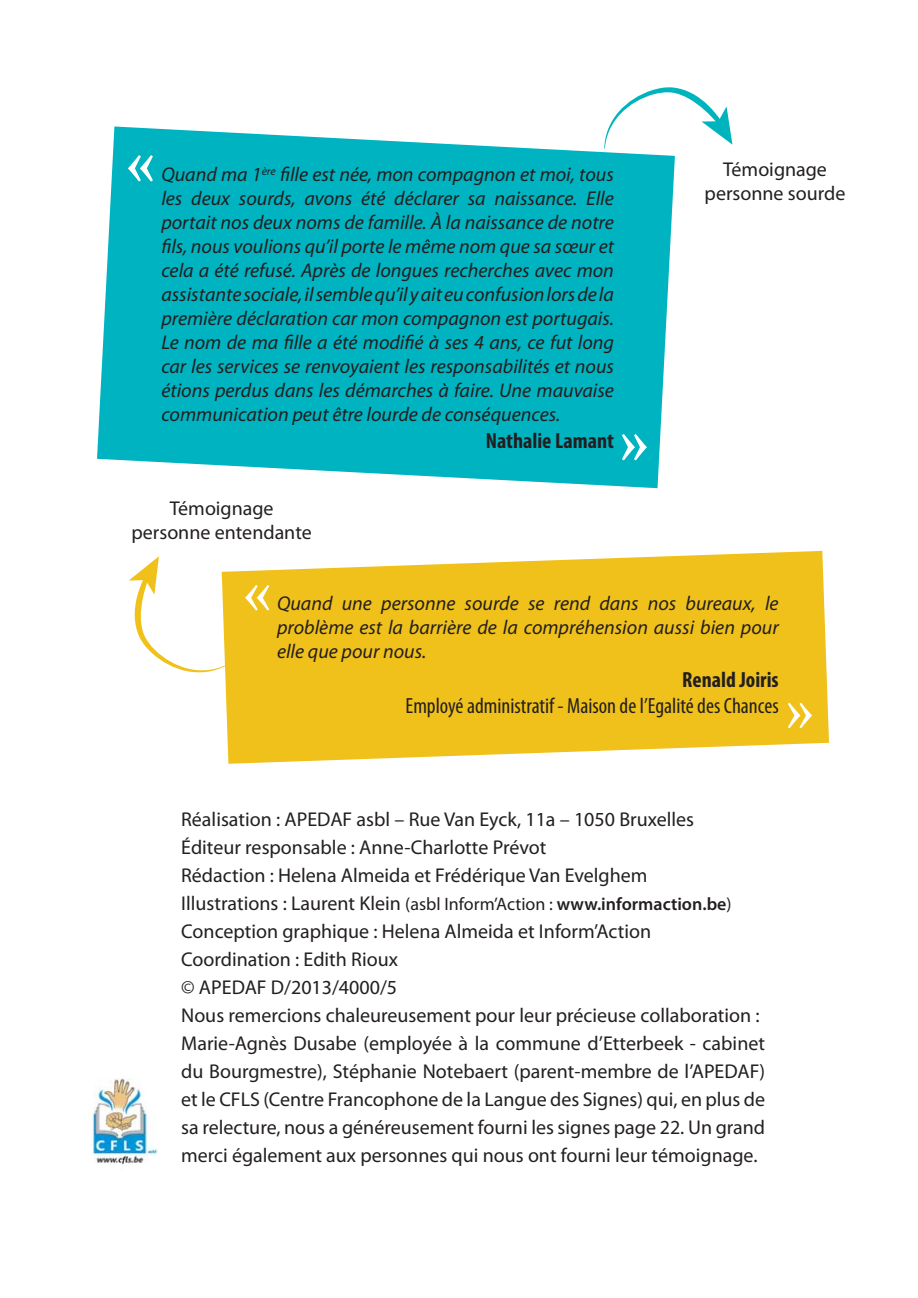
<style>
.page{position:relative;width:918px;height:1298px;background:#fff}
.page>*{position:absolute;margin:0;border:0;box-sizing:border-box;transform-origin:0 0}
.t1{font:600 70px "Minion Pro";color:#fff}
.t2{font:70px "Minion Pro";color:#fff}
.t3{font:condensed 22px "Myriad Pro";color:#231f20}
.t4{font:700 condensed 22px "Myriad Pro";color:#231f20}
.t5{font:20px/28px "Myriad Pro";color:#231f20;text-align:center}
.t6{font:italic 20px/24px "Myriad Pro";color:#231f20;text-align:justify}
.s1{font-size:18px}
.s2{font-weight:600;font-size:18px}
</style>
<div class="page">
<svg style="left:97px;top:127px;width:578px;height:361px;background:#18bac6"></svg>
<svg style="left:225px;top:551px;width:604px;height:213px;background:#f1c731"></svg>
<img style="left:92px;top:1078px;width:66px;height:87px">
<svg style="left:604px;top:87px;width:128px;height:62px"></svg>
<svg style="left:129px;top:556px;width:97px;height:117px"></svg>
<h1 class="t1" style="left:125px;top:119px;width:33px">«</h1>
<p class="t6" style="left:161px;top:164px;width:454px">Quand ma 1<sup>ère</sup> fille est née, mon compagnon et moi, tous les deux sourds, avons été déclarer sa naissance. Elle portait nos deux noms de famille. À la naissance de notre fils, nous voulions qu’il porte le même nom que sa sœur et cela a été refusé. Après de longues recherches avec mon assistante sociale, il semble qu’il y ait eu confusion lors de la première déclaration car mon compagnon est portugais.<br>Le nom de ma fille a été modifié à ses 4 ans, ce fut long car les services se renvoyaient les responsabilités et nous étions perdus dans les démarches à faire. Une mauvaise communication peut être lourde de conséquences.</p>
<p class="t4" style="left:486px;top:432px;width:130px">Nathalie Lamant</p>
<h1 class="t1" style="left:650px;top:497px;width:33px;rotate:-180deg">«</h1>
<p class="t5" style="left:132px;top:498px;width:182px;line-height:24px">Témoignage personne entendante</p>
<p class="t5" style="left:705px;top:159px;width:142px;line-height:24px">Témoignage personne sourde</p>
<h1 class="t2" style="left:242px;top:548px;width:33px">«</h1>
<p class="t6" style="left:277px;top:593px;width:503px">Quand une personne sourde se rend dans nos bureaux, le problème est la barrière de la compréhension aussi bien pour elle que pour nous.</p>
<p class="t4" style="left:682px;top:671px;width:98px">Renald Joiris</p>
<p class="t3" style="left:406px;top:698px;width:375px">Employé administratif - Maison de l’Egalité des Chances</p>
<h1 class="t2" style="left:816px;top:765px;width:33px;rotate:-180deg">«</h1>
<p class="t5" style="left:181px;top:807px;width:586px;text-align:left">Réalisation : APEDAF asbl – Rue Van Eyck, 11a – 1050 Bruxelles<br>Éditeur responsable : Anne-Charlotte Prévot<br>Rédaction : Helena Almeida et Frédérique Van Evelghem<br>Illustrations : Laurent Klein <span class="s1">(asbl Inform’Action :</span> <span class="s2">www.informaction.be</span><span class="s1">)<br></span>Conception graphique : Helena Almeida et Inform’Action Coordination : Edith Rioux<br>© APEDAF D/2013/4000/5<br>Nous remercions chaleureusement pour leur précieuse collaboration :<br>Marie-Agnès Dusabe (employée à la commune d’Etterbeek - cabinet du Bourgmestre), Stéphanie Notebaert (parent-membre de l’APEDAF) et le CFLS (Centre Francophone de la Langue des Signes) qui, en plus de sa relecture, nous a généreusement fourni les signes page 22. Un grand merci également aux personnes qui nous ont fourni leur témoignage.</p>
</div>
